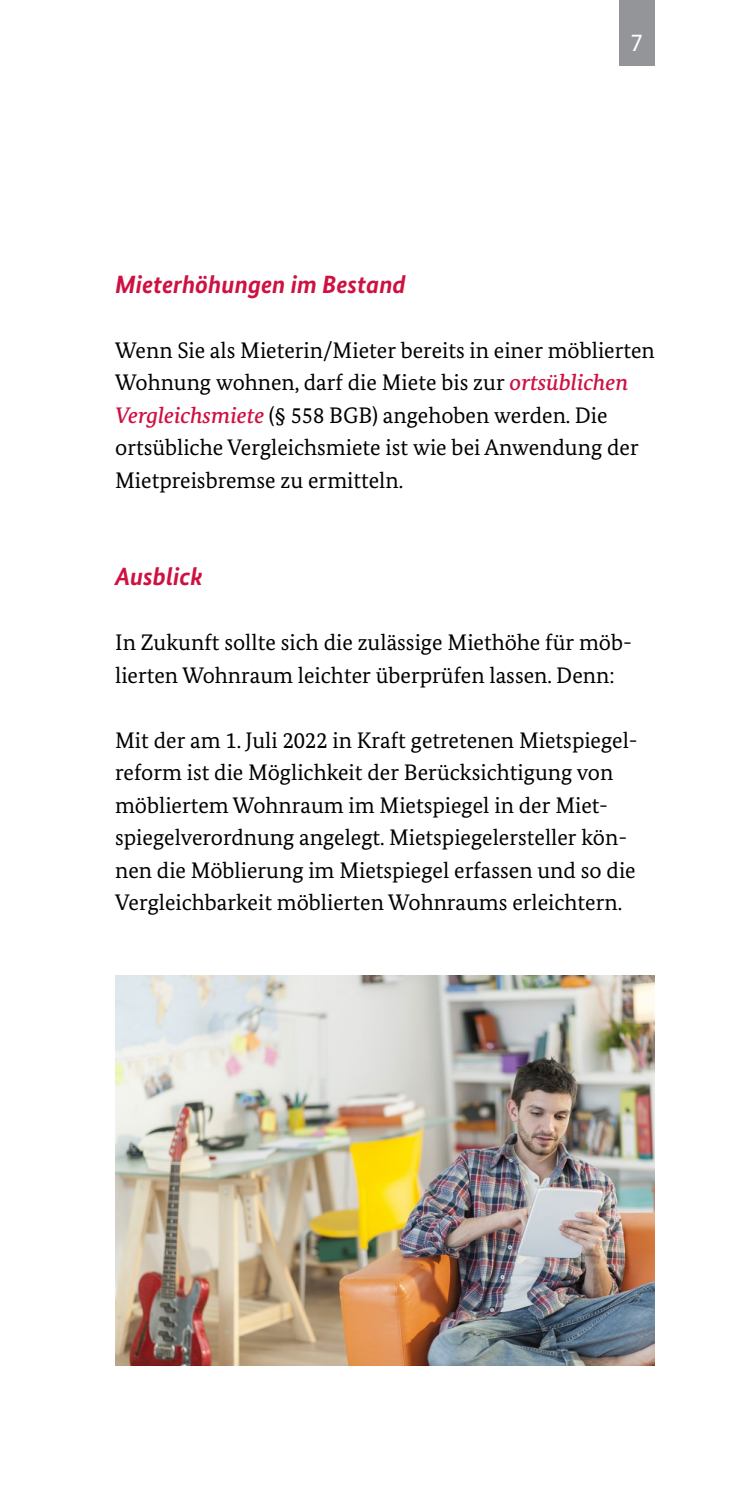
<style>
.page{position:relative;width:745px;height:1489px;background:#fff}
.page>*{position:absolute;margin:0;border:0;box-sizing:border-box;transform-origin:0 0}
.DIN_Lang_Innenseiten_H2-Subhead_10_13{font:italic 700 25px "Bundes Sans";color:#ce1141}
.t1{font:25px "Bundes Sans";color:#fff}
.DIN_Lang_Innenseiten_P-Copy_9_13{font:22.5px/32.5px "Bundes Serif";color:#000}
.s1{font-weight:500;font-style:italic;color:#ce1141}
</style>
<div class="page">
<div style="left:618px;top:0;width:36px;height:65px;background:#939598"></div>
<img style="left:115px;top:975px;width:539px;height:390px">
<h2 class="DIN_Lang_Innenseiten_H2-Subhead_10_13" style="left:115px;top:269px;width:292px">Mieterhöhungen im Bestand</h2>
<p class="t1" style="left:630px;top:27px;width:14px">7</p>
<p class="DIN_Lang_Innenseiten_P-Copy_9_13" style="left:115px;top:333px;width:541px">Wenn Sie als Mieterin/Mieter bereits in einer möblierten Wohnung wohnen, darf die Miete bis zur <span class="s1">ortsüblichen Vergleichsmiete</span> (§ 558 BGB) angehoben werden. Die ortsübliche Vergleichsmiete ist wie bei Anwendung der Mietpreisbremse zu ermitteln.</p>
<h2 class="DIN_Lang_Innenseiten_H2-Subhead_10_13" style="left:115px;top:561px;width:89px">Ausblick</h2>
<p class="DIN_Lang_Innenseiten_P-Copy_9_13" style="left:115px;top:626px;width:518px">In Zukunft sollte sich die zulässige Miethöhe für möb&shy;lierten Wohnraum leichter überprüfen lassen. Denn:</p>
<p class="DIN_Lang_Innenseiten_P-Copy_9_13" style="left:115px;top:723px;width:523px">Mit der am 1. Juli 2022 in Kraft getretenen Mietspiegel&shy;reform ist die Möglichkeit der Berücksichtigung von möbliertem Wohnraum im Mietspiegel in der Miet&shy;spiegelverordnung angelegt. Mietspiegelersteller kön&shy;nen die Möblierung im Mietspiegel erfassen und so die Vergleichbarkeit möblierten Wohnraums erleichtern.</p>
</div>
